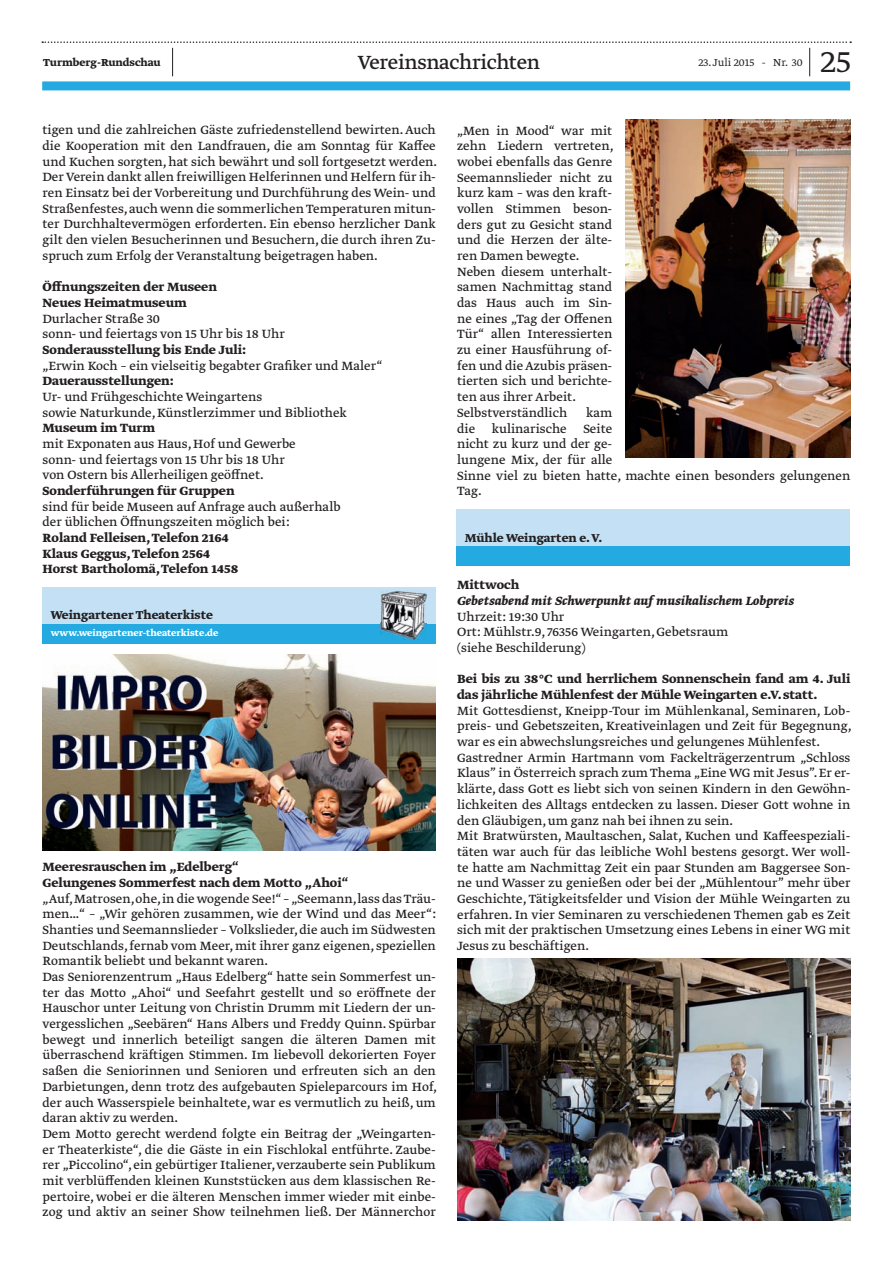
<style>
.page{position:relative;width:893px;height:1263px;background:#fff}
.page>*{position:absolute;margin:0;border:0;box-sizing:border-box;transform-origin:0 0}
.t1{font:300 36px "Greta Text Std";color:#231f20}
.t2{font:22.5px "Greta Text Std";letter-spacing:-.015em;color:#231f20}
.t3{font:14.1px/15.8px "Greta Text Std Regular Min";color:#231f20}
.t4{font:700 14.1px/15.8px "Greta Text Std";color:#231f20}
.t5{font:italic 700 14.1px "Greta Text Std";color:#231f20}
.t6{font:700 13.5px "Greta Text Std";color:#231f20}
.t7{font:700 12px "Greta Text Std";color:#231f20}
.t8{font:300 12px "Greta Text Std";color:#231f20}
.t9{font:700 10.5px "Greta Text Std";color:#fff}
</style>
<div class="page">
<div style="left:42px;top:81px;width:808px;height:9px;background:#24aae1"></div>
<svg style="left:42px;top:41px;width:809px;height:35px"></svg>
<div style="left:457px;top:509px;width:393px;height:57px;background:#c3e0f4"></div>
<div style="left:457px;top:546px;width:393px;height:20px;background:#24aae1"></div>
<div style="left:43px;top:587px;width:393px;height:57px;background:#c3e0f4"></div>
<div style="left:43px;top:624px;width:393px;height:20px;background:#24aae1"></div>
<img style="left:380px;top:591px;width:46px;height:48px">
<img style="left:625px;top:119px;width:225px;height:338px">
<img style="left:43px;top:654px;width:393px;height:197px">
<img style="left:457px;top:958px;width:393px;height:262px">
<p class="t7" style="left:43px;top:56px;width:119px">Turmberg-Rundschau</p>
<p class="t8" style="left:698px;top:56px;width:106px">23. Juli 2015 - Nr. 30</p>
<h1 class="t1" style="left:821px;top:41px;width:32px">25</h1>
<h2 class="t2" style="left:358px;top:49px;width:184px">Vereinsnachrichten</h2>
<p class="t3" style="left:43px;top:123px;width:396px;text-align:justify">tigen und die zahlreichen Gäste zufriedenstellend bewirten. Auch die Kooperation mit den Landfrauen, die am Sonntag für Kaffee und Kuchen sorgten, hat sich bewährt und soll fortgesetzt werden.<br>Der Verein dankt allen freiwilligen Helferinnen und Helfern für ih&shy;ren Einsatz bei der Vorbereitung und Durchführung des Wein- und Straßenfestes, auch wenn die sommerlichen Temperaturen mitun&shy;ter Durchhaltevermögen erforderten. Ein ebenso herzlicher Dank gilt den vielen Besucherinnen und Besuchern, die durch ihren Zu&shy;spruch zum Erfolg der Veranstaltung beigetragen haben.</p>
<p class="t4" style="left:43px;top:280px;width:176px">Öffnungszeiten der Museen<br>Neues Heimatmuseum</p>
<p class="t3" style="left:43px;top:311px;width:244px">Durlacher Straße 30<br>sonn- und feiertags von 15 Uhr bis 18 Uhr</p>
<p class="t4" style="left:43px;top:342px;width:205px">Sonderausstellung bis Ende Juli:</p>
<p class="t3" style="left:43px;top:358px;width:341px">„Erwin Koch – ein vielseitig begabter Grafiker und Maler“</p>
<p class="t4" style="left:43px;top:374px;width:133px">Dauerausstellungen:</p>
<p class="t3" style="left:43px;top:390px;width:306px">Ur- und Frühgeschichte Weingartens<br>sowie Naturkunde, Künstlerzimmer und Bibliothek</p>
<p class="t4" style="left:43px;top:421px;width:114px">Museum im Turm</p>
<p class="t3" style="left:43px;top:437px;width:255px">mit Exponaten aus Haus, Hof und Gewerbe sonn- und feiertags von 15 Uhr bis 18 Uhr von Ostern bis Allerheiligen geöffnet.</p>
<p class="t4" style="left:43px;top:484px;width:194px">Sonderführungen für Gruppen</p>
<p class="t3" style="left:43px;top:499px;width:300px">sind für beide Museen auf Anfrage auch außerhalb der üblichen Öffnungszeiten möglich bei:</p>
<p class="t4" style="left:43px;top:531px;width:197px">Roland Felleisen, Telefon 2164<br>Klaus Geggus, Telefon 2564<br>Horst Bartholomä, Telefon 1458</p>
<p class="t6" style="left:51px;top:607px;width:164px">Weingartener Theaterkiste</p>
<p class="t9" style="left:51px;top:627px;width:169px">www.weingartener-theaterkiste.de</p>
<p class="t4" style="left:43px;top:860px;width:307px">Meeresrauschen im „Edelberg“<br>Gelungenes Sommerfest nach dem Motto „Ahoi“</p>
<p class="t3" style="left:43px;top:891px;width:396px">„Auf,Matrosen,ohe,in die wogende See!“ – „Seemann,lass das Träu&shy;men…“ – „Wir gehören zusammen, wie der Wind und das Meer“:<br>Shanties und Seemannslieder – Volkslieder, die auch im Südwesten Deutschlands, fernab vom Meer, mit ihrer ganz eigenen, speziellen Romantik beliebt und bekannt waren.<br>Das Seniorenzentrum „Haus Edelberg“ hatte sein Sommerfest un&shy;ter das Motto „Ahoi“ und Seefahrt gestellt und so eröffnete der Hauschor unter Leitung von Christin Drumm mit Liedern der un&shy;vergesslichen „Seebären“ Hans Albers und Freddy Quinn. Spürbar bewegt und innerlich beteiligt sangen die älteren Damen mit überraschend kräftigen Stimmen. Im liebevoll dekorierten Foyer saßen die Seniorinnen und Senioren und erfreuten sich an den Darbietungen, denn trotz des aufgebauten Spieleparcours im Hof, der auch Wasserspiele beinhaltete, war es vermutlich zu heiß, um daran aktiv zu werden.<br>Dem Motto gerecht werdend folgte ein Beitrag der „Weingarten&shy;er Theaterkiste“, die die Gäste in ein Fischlokal entführte. Zaube&shy;rer „Piccolino“, ein gebürtiger Italiener, verzauberte sein Publikum mit verblüffenden kleinen Kunststücken aus dem klassischen Re&shy;pertoire, wobei er die älteren Menschen immer wieder mit einbe&shy;zog und aktiv an seiner Show teilnehmen ließ. Der Männerchor</p>
<p class="t3" style="left:457px;top:123px;width:158px">„Men in Mood“ war mit zehn Liedern vertreten, wobei ebenfalls das Genre<br>Seemannslieder nicht zu kurz kam – was den kraft&shy;vollen Stimmen beson&shy;ders gut zu Gesicht stand und die Herzen der älte&shy;ren Damen bewegte.<br>Neben diesem unterhalt&shy;samen Nachmittag stand das Haus auch im Sin&shy;ne eines „Tag der Offenen<br>Tür“ allen Interessierten zu einer Hausführung of&shy;fen und die Azubis präsen&shy;tierten sich und berichte&shy;ten aus ihrer Arbeit.<br>Selbstverständlich</p>
<p class="t3" style="left:457px;top:405px;width:395px;text-indent:129px">kam<br>die kulinarische Seite<br>nicht zu kurz und der ge-<br>lungene Mix, der für alle<br>Sinne viel zu bieten hatte, machte einen besonders gelungenen<br>Tag.</p>
<p class="t6" style="left:465px;top:530px;width:139px">Mühle Weingarten e. V.</p>
<p class="t4" style="left:457px;top:578px;width:64px">Mittwoch</p>
<p class="t5" style="left:457px;top:593px;width:339px">Gebetsabend mit Schwerpunkt auf musikalischem Lobpreis</p>
<p class="t3" style="left:457px;top:609px;width:273px">Uhrzeit: 19:30 Uhr<br>Ort: Mühlstr.9, 76356 Weingarten, Gebetsraum (siehe Beschilderung)</p>
<p class="t4" style="left:457px;top:672px;width:395px">Bei bis zu 38°C und herrlichem Sonnenschein fand am 4. Juli das jährliche Mühlenfest der Mühle Weingarten e.V. statt.</p>
<p class="t3" style="left:457px;top:703px;width:396px">Mit Gottesdienst, Kneipp-Tour im Mühlenkanal, Seminaren, Lob&shy;preis- und Gebetszeiten, Kreativeinlagen und Zeit für Begegnung, war es ein abwechslungsreiches und gelungenes Mühlenfest.<br>Gastredner Armin Hartmann vom Fackelträgerzentrum „Schloss Klaus” in Österreich sprach zum Thema „Eine WG mit Jesus”. Er er&shy;klärte, dass Gott es liebt sich von seinen Kindern in den Gewöhn&shy;lichkeiten des Alltags entdecken zu lassen. Dieser Gott wohne in den Gläubigen, um ganz nah bei ihnen zu sein.<br>Mit Bratwürsten, Maultaschen, Salat, Kuchen und Kaffeespeziali&shy;täten war auch für das leibliche Wohl bestens gesorgt. Wer woll&shy;te hatte am Nachmittag Zeit ein paar Stunden am Baggersee Son&shy;ne und Wasser zu genießen oder bei der „Mühlentour” mehr über Geschichte, Tätigkeitsfelder und Vision der Mühle Weingarten zu erfahren. In vier Seminaren zu verschiedenen Themen gab es Zeit sich mit der praktischen Umsetzung eines Lebens in einer WG mit Jesus zu beschäftigen.</p>
</div>
